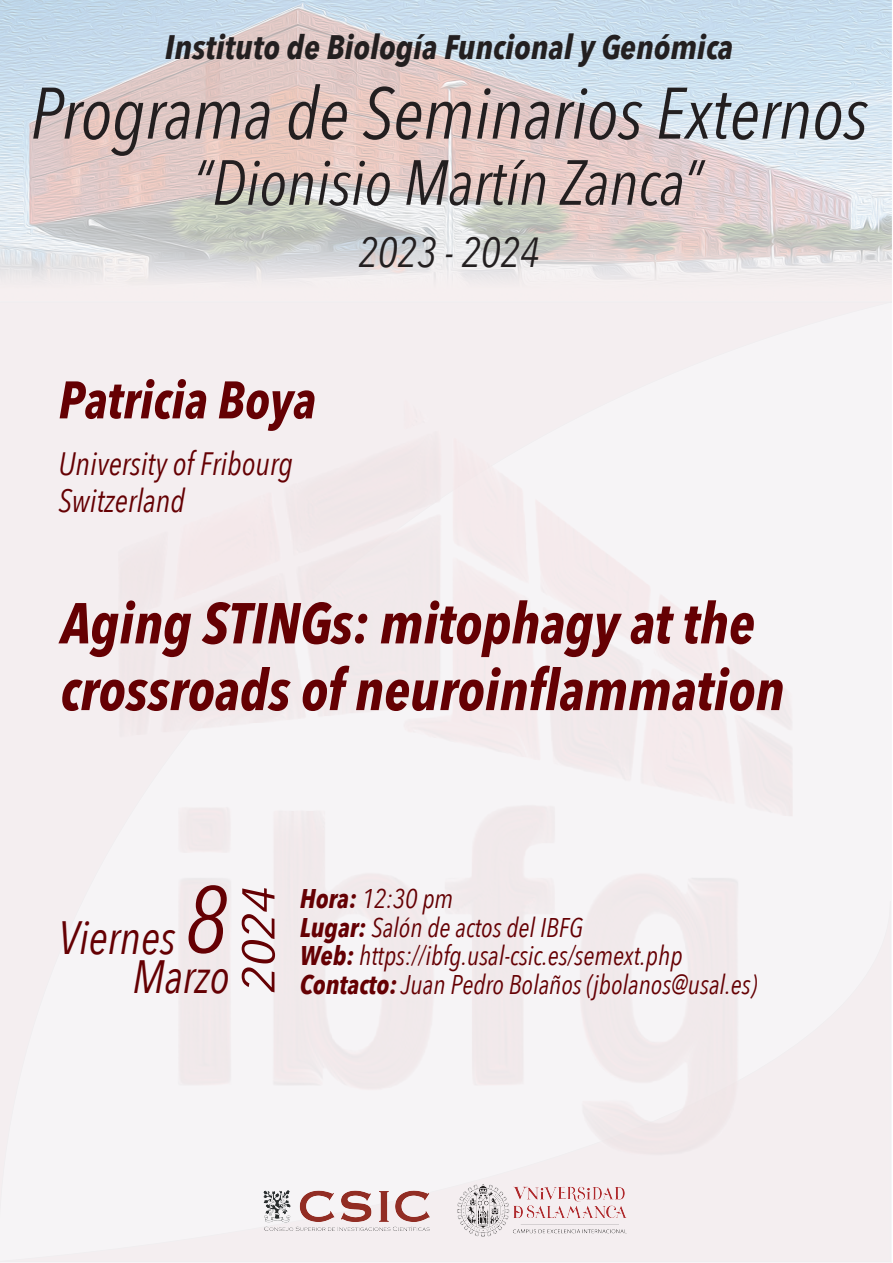
<style>
.page{position:relative;width:893px;height:1263px;background:#fff}
.page>*{position:absolute;margin:0;border:0;box-sizing:border-box;transform-origin:0 0}
.t1{font:italic 72px "Avenir Next Condensed";color:#231f20}
.t2{font:italic 63px "Avenir Next Condensed";color:#231f20}
.t3{font:italic 700 57px/66.8px "Avenir Next Condensed";color:#650003}
.t4{font:italic 700 52.2px "Avenir Next Condensed";color:#650003}
.t5{font:italic 46.65px "Avenir Next Condensed";color:#650003}
.t6{font:italic 45.45px "Avenir Next Condensed";color:#650003;scale:1.26 1}
.t7{font:italic 42px "Avenir Next Condensed";color:#231f20}
.t8{font:italic 700 33.9px "Avenir Next Condensed";color:#231f20}
.t9{font:italic 32.25px/37.8px "Avenir Next Condensed";color:#650003}
.t10{font:italic 27px/28.8px "Avenir Next Condensed";color:#650003}
.s1{font-weight:700}
</style>
<div class="page">
<img style="left:0;top:0;width:891px;height:302px">
<div style="left:0;top:302px;width:891px;height:960px;background:#f4eef0"></div>
<div style="left:100px;top:384px;width:708px;height:784px;background:#f5eef0"></div>
<img style="left:264px;top:1190px;width:166px;height:41px">
<img style="left:454px;top:1182px;width:175px;height:57px">
<p class="t8" style="left:165px;top:26px;width:570px">Instituto de Biología Funcional y Genómica</p>
<h1 class="t1" style="left:30px;top:70px;width:839px">Programa de Seminarios Externos</h1>
<h2 class="t2" style="left:193px;top:145px;width:512px">“Dionisio Martín Zanca”</h2>
<h3 class="t7" style="left:358px;top:227px;width:183px">2023 - 2024</h3>
<h3 class="t4" style="left:58px;top:368px;width:259px">Patricia Boya</h3>
<p class="t9" style="left:58px;top:444px;width:236px">University of Fribourg<br>Switzerland</p>
<h3 class="t3" style="left:61px;top:590px;width:725px">Aging STINGs: mitophagy at the crossroads of neuroinflammation</h3>
<h3 class="t5" style="left:132px;top:949px;width:99px"><sup>8</sup>Marzo</h3>
<h3 class="t5" style="left:58px;top:909px;width:118px">Viernes</h3>
<h3 class="t6" style="left:231px;top:993px;width:86px;rotate:-90deg">2024</h3>
<p class="t10" style="left:300px;top:884px;width:384px"><span class="s1">Hora:</span> 12:30 pm<br><span class="s1">Lugar:</span> Salón de actos del IBFG<br><span class="s1">Web:</span> https://ibfg.usal-csic.es/semext.php</p>
<p class="t10" style="left:300px;top:970px;width:459px"><span class="s1">Contacto:</span> Juan Pedro Bolaños (jbolanos@usal.es)</p>
</div>
